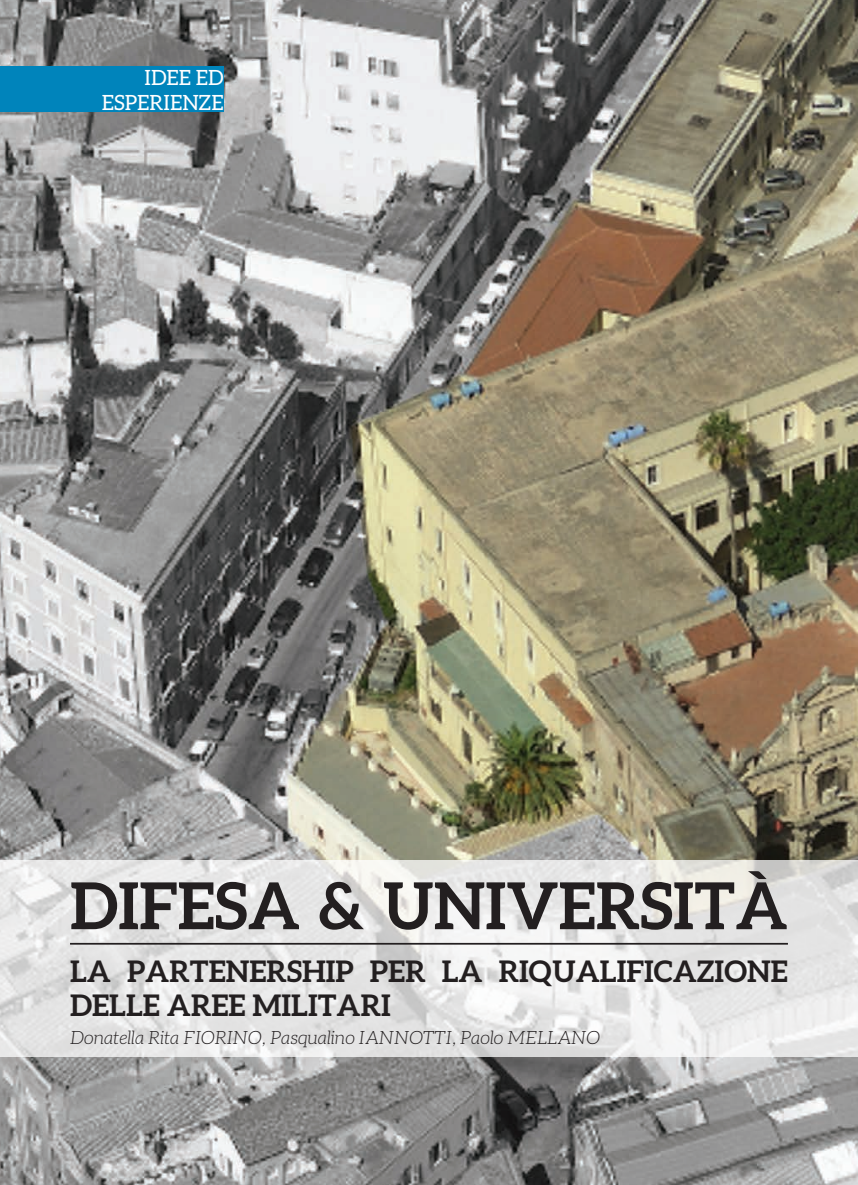
<style>
.page{position:relative;width:858px;height:1185px;background:#fff}
.page>*{position:absolute;margin:0;border:0;box-sizing:border-box;transform-origin:0 0}
.t1{font:700 64.75px "Aleo";color:#231f20}
.t2{font:700 29.75px/33.2px "Aleo";color:#231f20}
.t3{font:21px/25.2px "Aleo";color:#fff;text-align:right}
.t4{font:italic 300 18.38px "Aleo";color:#231f20}
</style>
<div class="page">
<img style="left:0;top:0;width:857px;height:1185px">
<svg style="left:0;top:860px;width:857px;height:196px;fill:#e6e6e6"></svg>
<div style="left:0;top:67px;width:224px;height:45px;background:#0084bb"></div>
<hr style="left:70px;top:943px;width:717px;height:1px;background:#231f20">
<p class="t3" style="left:102px;top:65px;width:123px">IDEE ED<br>ESPERIENZE</p>
<h1 class="t1" style="left:70px;top:868px;width:700px">DIFESA &amp; UNIVERSITà</h1>
<p class="t2" style="left:70px;top:954px;width:719px">LA PARTENERSHIP PER LA RIQUALIFICAZIONE<br>DELLE AREE MILITARI</p>
<p class="t4" style="left:70px;top:1027px;width:137px">Donatella Rita Fiorino</p>
<p class="t4" style="left:262px;top:1027px;width:117px">, Pasqualino Iannotti</p>
<p class="t4" style="left:452px;top:1027px;width:87px">, Paolo Mellano</p>
</div>
